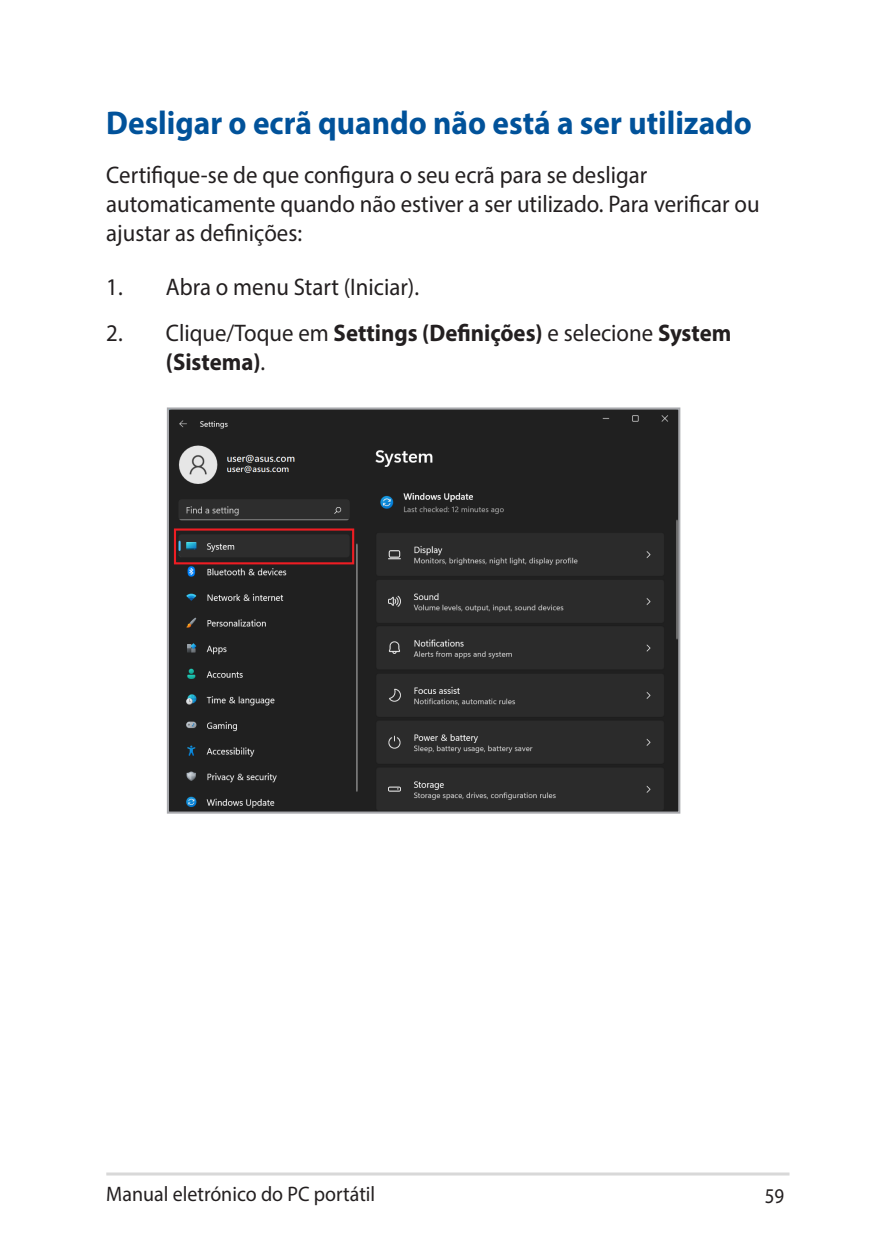
<style>
.page{position:relative;width:893px;height:1259px;background:#fff}
.page>*{position:absolute;margin:0;border:0;box-sizing:border-box;transform-origin:0 0}
.Heading_2{font:700 33px "Myriad Pro";color:#01529a;scale:.95 1}
.Body_Text{font:24px/28.8px "Myriad Pro";color:#231f20;scale:.95 1}
.List{font:700 24px/28.8px "Myriad Pro";color:#231f20;scale:.95 1}
.List-2{font:24px "Myriad Pro";color:#231f20;scale:.95 1}
.t1{font:21px "Myriad Pro";color:#231f20;scale:.95 1}
.t2{font:21px "Myriad Pro";color:#231f20;scale:.9 1}
.s1{font-weight:400}
</style>
<div class="page">
<hr style="left:106px;top:1172px;width:683px;height:3px;background:#d8d8d8">
<img style="left:170px;top:410px;width:507px;height:400px">
<div style="left:167px;top:407px;width:513px;height:406px;border:2px solid #a8a9ad"></div>
<div style="left:174px;top:528px;width:180px;height:36px;border:2px solid #ee1d23"></div>
<p class="Heading_2" style="left:106px;top:101px;width:681px">Desligar o ecrã quando não está a ser utilizado</p>
<p class="Body_Text" style="left:106px;top:160px;width:689px">Certifique-se de que configura o seu ecrã para se desligar automaticamente quando não estiver a ser utilizado. Para verificar ou ajustar as definições:</p>
<p class="List-2" style="left:106px;top:272px;width:331px">1. Abra o menu Start (Iniciar).</p>
<p class="List" style="left:166px;top:317px;width:597px;text-indent:-60px"><span class="s1">2. Clique/Toque em</span> Settings (Definições) <span class="s1">e selecione</span> System (Sistema)<span class="s1">.</span></p>
<p class="t1" style="left:106px;top:1180px;width:285px">Manual eletrónico do PC portátil</p>
<p class="t2" style="left:765px;top:1182px;width:23px">59</p>
</div>
